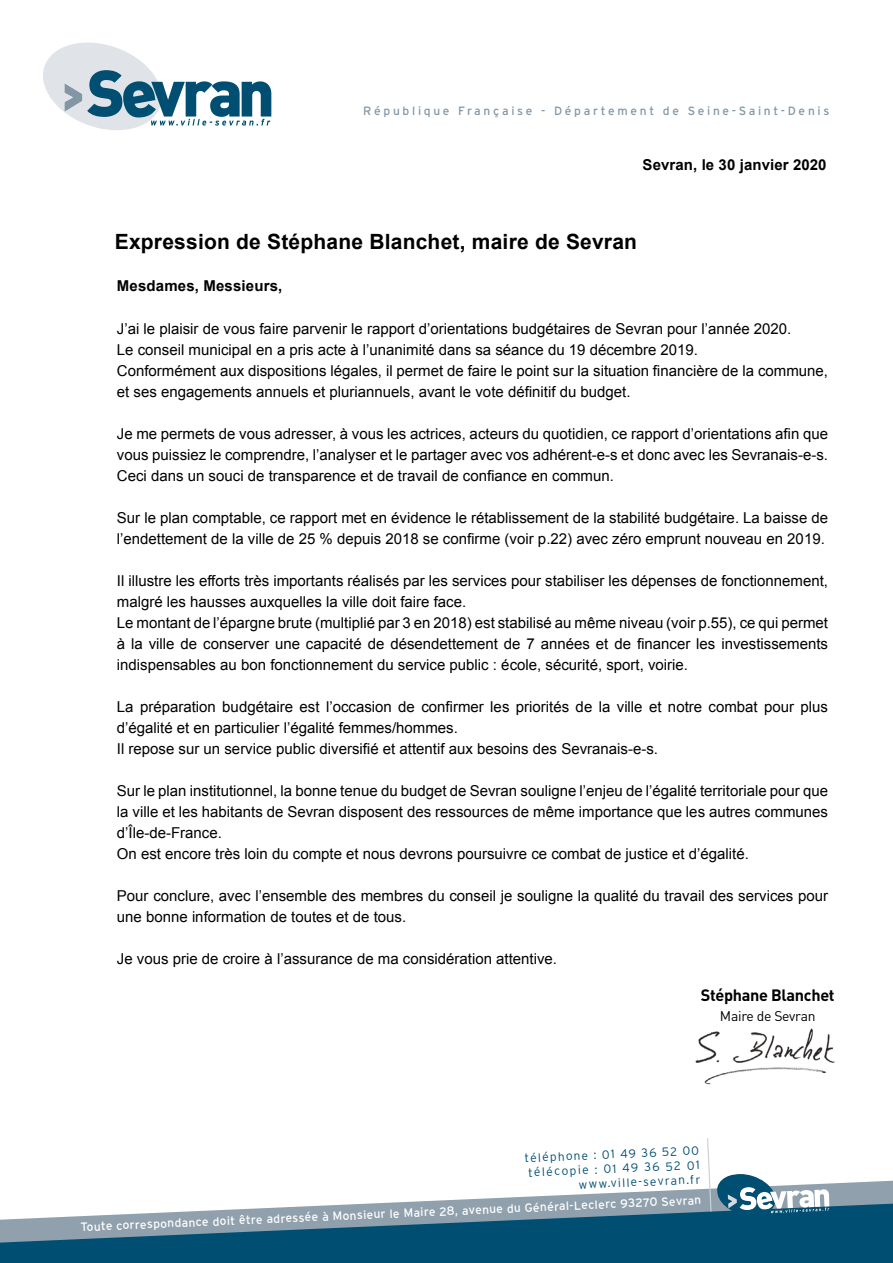
<style>
.page{position:relative;width:893px;height:1263px;background:#fff}
.page>*{position:absolute;margin:0;border:0;box-sizing:border-box;transform-origin:0 0}
.t1{font:700 21px "Arial";letter-spacing:.01em;color:#000}
.t2{font:700 16.2px "DIN";letter-spacing:-.02em;color:#000}
.t3{font:15px/21px "Arial";color:#000}
.t4{font:700 15px "Arial";letter-spacing:.005em;color:#000}
.t5{font:13.95px "DIN";letter-spacing:-.02em;color:#000}
.t6{font:12px "Interstate";color:#fff}
.t7{font:300 12px/14.2px "Interstate";color:#004e71;text-align:right}
.t8{font:12px "Interstate";letter-spacing:.225em;color:#8396a4}
</style>
<div class="page">
<svg style="left:385px;top:1181px;width:508px;height:22px"></svg>
<svg style="left:43px;top:43px;width:228px;height:87px"></svg>
<svg style="left:0;top:1203px;width:893px;height:60px;background:#366f8a"></svg>
<svg style="left:706px;top:1138px;width:124px;height:80px"></svg>
<img style="left:695px;top:1028px;width:140px;height:57px">
<p class="t8" style="left:363px;top:104px;width:468px">République Française - Département de Seine-Saint-Denis</p>
<p class="t4" style="left:643px;top:155px;width:186px">Sevran, le 30 janvier 2020</p>
<h1 class="t1" style="left:115px;top:228px;width:524px">Expression de Stéphane Blanchet, maire de Sevran</h1>
<p class="t4" style="left:117px;top:275px;width:167px">Mesdames, Messieurs,</p>
<p class="t3" style="left:117px;top:318px;width:713px">J’ai le plaisir de vous faire parvenir le rapport d’orientations budgétaires de Sevran pour l’année 2020.<br>Le conseil municipal en a pris acte à l’unanimité dans sa séance du 19 décembre 2019.<br>Conformément aux dispositions légales, il permet de faire le point sur la situation financière de la commune, et ses engagements annuels et pluriannuels, avant le vote définitif du budget.</p>
<p class="t3" style="left:117px;top:423px;width:713px;text-align:justify">Je me permets de vous adresser, à vous les actrices, acteurs du quotidien, ce rapport d’orientations afin que vous puissiez le comprendre, l’analyser et le partager avec vos adhérent-e-s et donc avec les Sevranais-e-s.<br>Ceci dans un souci de transparence et de travail de confiance en commun.</p>
<p class="t3" style="left:117px;top:507px;width:713px">Sur le plan comptable, ce rapport met en évidence le rétablissement de la stabilité budgétaire. La baisse de l’endettement de la ville de 25 % depuis 2018 se confirme (voir p.22) avec zéro emprunt nouveau en 2019.</p>
<p class="t3" style="left:117px;top:570px;width:713px">Il illustre les efforts très importants réalisés par les services pour stabiliser les dépenses de fonctionnement, malgré les hausses auxquelles la ville doit faire face.<br>Le montant de l’épargne brute (multiplié par 3 en 2018) est stabilisé au même niveau (voir p.55), ce qui permet à la ville de conserver une capacité de désendettement de 7 années et de financer les investissements indispensables au bon fonctionnement du service public : école, sécurité, sport, voirie.</p>
<p class="t3" style="left:117px;top:696px;width:713px">La préparation budgétaire est l’occasion de confirmer les priorités de la ville et notre combat pour plus d’égalité et en particulier l’égalité femmes/hommes.<br>Il repose sur un service public diversifié et attentif aux besoins des Sevranais-e-s.</p>
<p class="t3" style="left:117px;top:780px;width:713px">Sur le plan institutionnel, la bonne tenue du budget de Sevran souligne l’enjeu de l’égalité territoriale pour que la ville et les habitants de Sevran disposent des ressources de même importance que les autres communes d’Île-de-France.<br>On est encore très loin du compte et nous devrons poursuivre ce combat de justice et d’égalité.</p>
<p class="t3" style="left:117px;top:885px;width:713px">Pour conclure, avec l’ensemble des membres du conseil je souligne la qualité du travail des services pour une bonne information de toutes et de tous.</p>
<p class="t3" style="left:117px;top:948px;width:442px">Je vous prie de croire à l’assurance de ma considération attentive.</p>
<p class="t2" style="left:701px;top:985px;width:135px">Stéphane Blanchet</p>
<p class="t5" style="left:720px;top:1007px;width:97px">Maire de Sevran</p>
<p class="t7" style="left:524px;top:1150px;width:176px;rotate:-2deg">téléphone : 01 49 36 52 00 télécopie : 01 49 36 52 01 www.ville-sevran.fr</p>
<p class="t6" style="left:80px;top:1218px;width:623px;rotate:-2deg">Toute correspondance doit être adressée à Monsieur le Maire 28, avenue du Général-Leclerc 93270 Sevran</p>
</div>
